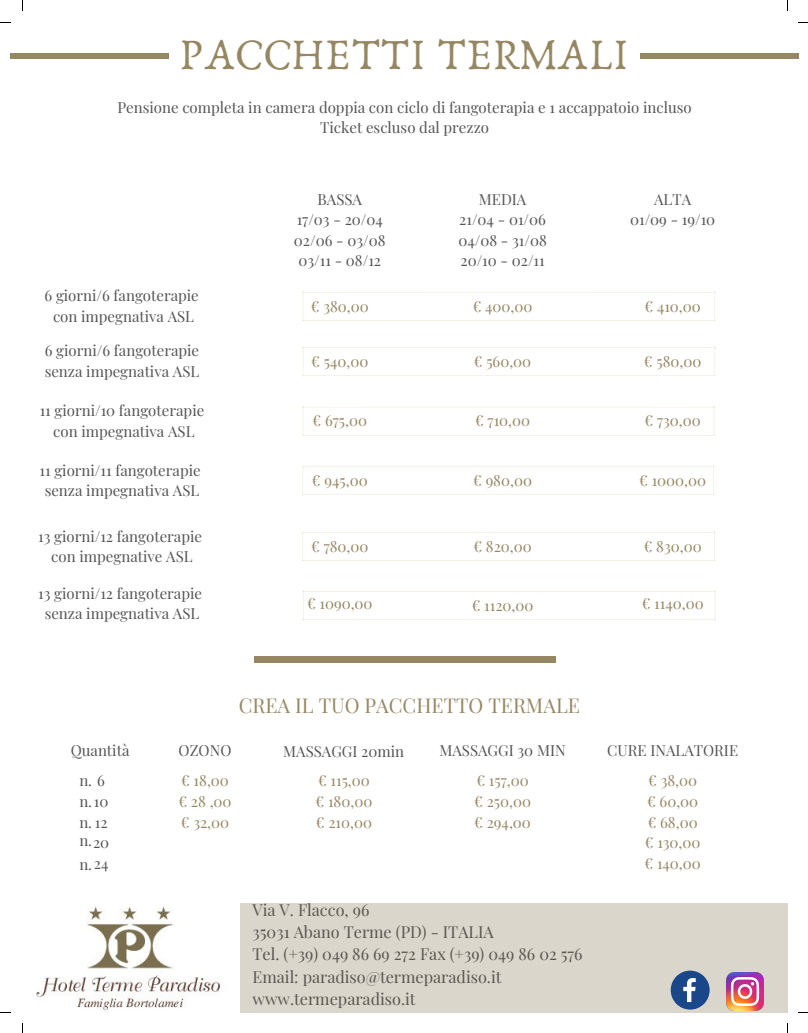
<style>
.page{position:relative;width:808px;height:1033px;background:#fff}
.page>*{position:absolute;margin:0;border:0;box-sizing:border-box;transform-origin:0 0}
.t1{font:45px "Anaktoria";color:#968763}
.t2{font:20px "Playfair Display";color:#968763}
.t3{font:16.25px/22.2px "Playfair Display";color:#5b564d}
.t4{font:15px/20.6px "Playfair Display";color:#545454;text-align:center}
.t5{font:15px/20.6px "Playfair Display";color:#968763}
</style>
<div class="page">
<div style="left:10px;top:54px;width:158px;height:5px;background:#968763"></div>
<div style="left:640px;top:53px;width:158px;height:6px;background:#968763"></div>
<div style="left:254px;top:656px;width:301px;height:7px;background:#968763"></div>
<svg style="left:302px;top:291px;width:413px;height:30px"></svg>
<svg style="left:302px;top:346px;width:413px;height:30px"></svg>
<svg style="left:302px;top:406px;width:412px;height:30px"></svg>
<svg style="left:302px;top:465px;width:412px;height:30px"></svg>
<svg style="left:302px;top:531px;width:413px;height:30px"></svg>
<svg style="left:302px;top:590px;width:413px;height:30px"></svg>
<img style="left:36px;top:907px;width:184px;height:104px">
<div style="left:240px;top:902px;width:547px;height:110px;background:#dbd6cc"></div>
<svg style="left:670px;top:970px;width:39px;height:39px"></svg>
<img style="left:726px;top:972px;width:37px;height:38px">
<h1 class="t1" style="left:179px;top:28px;width:451px">PACCHETTI TERMALI</h1>
<p class="t4" style="left:117px;top:96px;width:576px">Pensione completa in camera doppia con ciclo di fangoterapia e 1 accappatoio incluso<br>Ticket escluso dal prezzo</p>
<p class="t4" style="left:45px;top:285px;width:156px;line-height:20.1px">6 giorni/6 fangoterapie con impegnativa ASL</p>
<p class="t4" style="left:45px;top:340px;width:156px;text-align:left">6 giorni/6 fangoterapie senza impegnativa ASL</p>
<p class="t4" style="left:40px;top:399px;width:166px">11 giorni/10 fangoterapie con impegnativa ASL</p>
<p class="t4" style="left:40px;top:459px;width:163px">11 giorni/11 fangoterapie senza impegnativa ASL</p>
<p class="t4" style="left:38px;top:525px;width:165px">13 giorni/12 fangoterapie con impegnative ASL</p>
<p class="t4" style="left:38px;top:582px;width:165px">13 giorni/12 fangoterapie senza impegnativa ASL</p>
<p class="t4" style="left:294px;top:188px;width:93px">BASSA<br>17/03 - 20/04<br>02/06 - 03/08<br>03/11 - 08/12</p>
<p class="t4" style="left:458px;top:188px;width:90px">MEDIA<br>21/04 - 01/06<br>04/08 - 31/08<br>20/10 - 02/11</p>
<p class="t4" style="left:630px;top:188px;width:87px">ALTA<br>01/09 - 19/10</p>
<p class="t5" style="left:311px;top:295px;width:59px">€ 380,00</p>
<p class="t5" style="left:472px;top:295px;width:61px">€ 400,00</p>
<p class="t5" style="left:644px;top:295px;width:58px">€ 410,00</p>
<p class="t5" style="left:311px;top:350px;width:59px">€ 540,00</p>
<p class="t5" style="left:474px;top:350px;width:59px">€ 560,00</p>
<p class="t5" style="left:644px;top:350px;width:59px">€ 580,00</p>
<p class="t5" style="left:312px;top:410px;width:56px">€ 675,00</p>
<p class="t5" style="left:475px;top:410px;width:57px">€ 710,00</p>
<p class="t5" style="left:644px;top:410px;width:58px">€ 730,00</p>
<p class="t5" style="left:312px;top:469px;width:57px">€ 945,00</p>
<p class="t5" style="left:473px;top:469px;width:60px">€ 980,00</p>
<p class="t5" style="left:639px;top:469px;width:68px">€ 1000,00</p>
<p class="t5" style="left:311px;top:535px;width:59px">€ 780,00</p>
<p class="t5" style="left:473px;top:535px;width:60px">€ 820,00</p>
<p class="t5" style="left:643px;top:535px;width:59px">€ 830,00</p>
<p class="t5" style="left:307px;top:592px;width:67px">€ 1090,00</p>
<p class="t5" style="left:471px;top:594px;width:63px">€ 1120,00</p>
<p class="t5" style="left:641px;top:592px;width:63px">€ 1140,00</p>
<h2 class="t2" style="left:239px;top:691px;width:343px">CREA IL TUO PACCHETTO TERMALE</h2>
<p class="t4" style="left:71px;top:740px;width:60px">Quantità</p>
<p class="t4" style="left:79px;top:769px;width:31px;text-align:right">n. 6 n.10 n. 12<br>20 n.24</p>
<p class="t4" style="left:79px;top:829px;width:14px">n.</p>
<p class="t4" style="left:179px;top:740px;width:54px">OZONO</p>
<p class="t4" style="left:283px;top:740px;width:122px">MASSAGGI 20min</p>
<p class="t4" style="left:607px;top:740px;width:132px">CURE INALATORIE</p>
<p class="t5" style="left:178px;top:770px;width:55px">€ 18,00 € 28 ,00 € 32,00</p>
<p class="t5" style="left:315px;top:770px;width:58px">€ 115,00 € 180,00 € 210,00</p>
<p class="t5" style="left:644px;top:769px;width:58px">€ 38,00 € 60,00 € 68,00 € 130,00 € 140,00</p>
<p class="t4" style="left:439px;top:740px;width:128px">MASSAGGI 30 MIN</p>
<p class="t5" style="left:474px;top:770px;width:58px">€ 157,00 € 250,00 € 294,00</p>
<p class="t3" style="left:252px;top:898px;width:331px">Via V. Flacco, 96<br>35031 Abano Terme (PD) - ITALIA<br>Tel. (+39) 049 86 69 272 Fax (+39) 049 86 02 576<br>Email: paradiso@termeparadiso.it www.termeparadiso.it</p>
</div>
